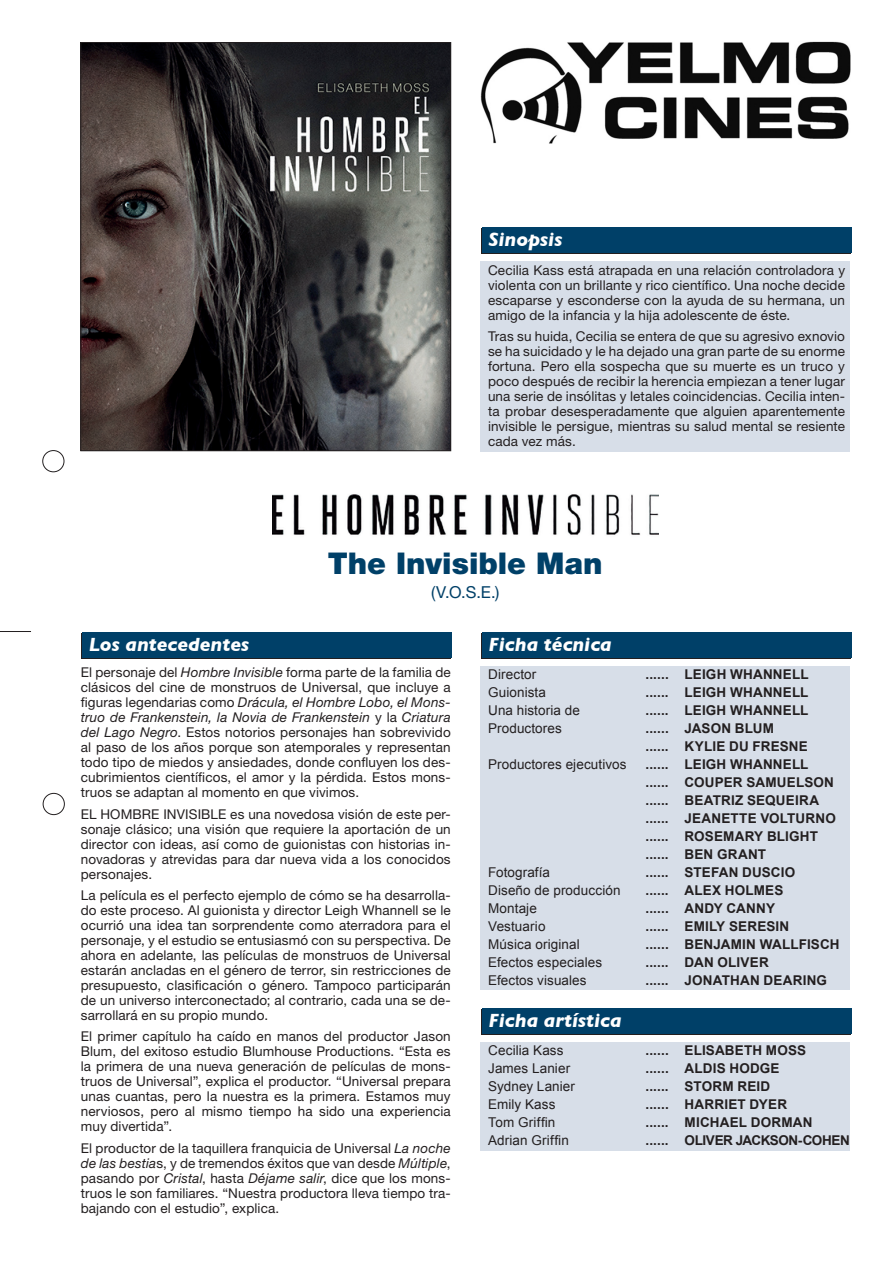
<style>
.page{position:relative;width:893px;height:1263px;background:#fff}
.page>*{position:absolute;margin:0;border:0;box-sizing:border-box;transform-origin:0 0}
.t1{font:900 30px "Helvetica Neue";color:#004068}
.t2{font:italic 700 19.5px "Gill Sans";color:#fff}
.t3{font:16.5px "Helvetica Neue";color:#004068}
.t4{font:13.5px/15px "Helvetica Neue";letter-spacing:.01em;color:#231f20;text-align:justify}
.t5{font:700 13.5px "Arial";letter-spacing:.015em;color:#231f20}
.t6{font:13.5px "Arial";letter-spacing:.01em;color:#231f20}
.t7{font:700 13.5px "Arial";letter-spacing:-.03em;color:#231f20}
.s1{font-style:italic}
</style>
<div class="page">
<img style="left:82px;top:44px;width:367px;height:405px">
<div style="left:80px;top:42px;width:371px;height:409px;border:1px solid #231f20"></div>
<div style="left:480px;top:229px;width:370px;height:25px;background:#231f20"></div>
<div style="left:81px;top:634px;width:370px;height:25px;background:#231f20"></div>
<div style="left:482px;top:228px;width:369px;height:25px;background:#004068"></div>
<div style="left:82px;top:632px;width:370px;height:26px;background:#004068"></div>
<div style="left:480px;top:261px;width:370px;height:190px;background:#d7dee8"></div>
<hr style="left:0;top:631px;width:31px;height:1px;background:#231f20">
<div style="left:43px;top:450px;width:21px;height:22px;border:1px solid #231f20;border-radius:50%"></div>
<div style="left:43px;top:793px;width:22px;height:22px;border:1px solid #231f20;border-radius:50%"></div>
<img style="left:480px;top:41px;width:370px;height:102px">
<div style="left:481px;top:634px;width:369px;height:25px;background:#231f20"></div>
<svg style="left:481px;top:1009px;width:369px;height:25px"></svg>
<div style="left:482px;top:632px;width:369px;height:26px;background:#004068"></div>
<div style="left:482px;top:1008px;width:369px;height:25px;background:#004068"></div>
<div style="left:480px;top:666px;width:370px;height:324px;background:#d7dee8"></div>
<div style="left:480px;top:1042px;width:370px;height:108px;background:#d7dee8"></div>
<img style="left:272px;top:494px;width:386px;height:41px">
<p class="t2" style="left:489px;top:228px;width:75px">Sinopsis</p>
<p class="t4" style="left:488px;top:262px;width:359px">Cecilia Kass está atrapada en una relación controladora y violenta con un brillante y rico científico. Una noche decide escaparse y esconderse con la ayuda de su hermana, un amigo de la infancia y la hija adolescente de éste.</p>
<p class="t4" style="left:488px;top:329px;width:359px">Tras su huida, Cecilia se entera de que su agresivo exnovio se ha suicidado y le ha dejado una gran parte de su enorme fortuna. Pero ella sospecha que su muerte es un truco y poco después de recibir la herencia empiezan a tener lugar una serie de insólitas y letales coincidencias. Cecilia inten&shy;ta probar desesperadamente que alguien aparentemente invisible le persigue, mientras su salud mental se resiente cada vez más.</p>
<p class="t2" style="left:89px;top:633px;width:162px">Los antecedentes</p>
<p class="t1" style="left:328px;top:545px;width:276px">The Invisible Man</p>
<p class="t3" style="left:431px;top:582px;width:70px">(V.O.S.E.)</p>
<p class="t2" style="left:489px;top:633px;width:125px">Ficha técnica</p>
<p class="t4" style="left:81px;top:665px;width:371px">El personaje del <span class="s1">Hombre Invisible</span> forma parte de la familia de clásicos del cine de monstruos de Universal, que incluye a figuras legendarias como <span class="s1">Drácula, el Hombre Lobo, el Mons&shy;truo de Frankenstein, la Novia de Frankenstein</span> y la <span class="s1">Criatura del Lago Negro</span>. Estos notorios personajes han sobrevivido al paso de los años porque son atemporales y representan todo tipo de miedos y ansiedades, donde confluyen los des&shy;cubrimientos científicos, el amor y la pérdida. Estos mons&shy;truos se adaptan al momento en que vivimos.</p>
<p class="t4" style="left:81px;top:806px;width:371px">EL HOMBRE INVISIBLE es una novedosa visión de este per&shy;sonaje clásico; una visión que requiere la aportación de un director con ideas, así como de guionistas con historias in&shy;novadoras y atrevidas para dar nueva vida a los conocidos personajes.</p>
<p class="t4" style="left:81px;top:887px;width:371px">La película es el perfecto ejemplo de cómo se ha desarrolla&shy;do este proceso. Al guionista y director Leigh Whannell se le ocurrió una idea tan sorprendente como aterradora para el personaje, y el estudio se entusiasmó con su perspectiva. De ahora en adelante, las películas de monstruos de Universal estarán ancladas en el género de terror, sin restricciones de presupuesto, clasificación o género. Tampoco participarán de un universo interconectado; al contrario, cada una se de&shy;sarrollará en su propio mundo.</p>
<p class="t4" style="left:81px;top:1029px;width:371px">El primer capítulo ha caído en manos del productor Jason Blum, del exitoso estudio Blumhouse Productions. “Esta es la primera de una nueva generación de películas de mons&shy;truos de Universal”, explica el productor. “Universal prepara unas cuantas, pero la nuestra es la primera. Estamos muy nerviosos, pero al mismo tiempo ha sido una experiencia muy divertida”.</p>
<p class="t4" style="left:81px;top:1140px;width:371px">El productor de la taquillera franquicia de Universal <span class="s1">La noche de las bestia</span>s, y de tremendos éxitos que van desde <span class="s1">Múltiple</span>, pasando por <span class="s1">Cristal</span>, hasta <span class="s1">Déjame salir</span>, dice que los mons&shy;truos le son familiares. “Nuestra productora lleva tiempo tra&shy;bajando con el estudio”, explica.</p>
<p class="t6" style="left:488px;top:667px;width:50px">Director</p>
<p class="t5" style="left:645px;top:667px;width:165px">...... LEIGH WHANNELL</p>
<p class="t6" style="left:488px;top:685px;width:59px">Guionista</p>
<p class="t5" style="left:645px;top:685px;width:165px">...... LEIGH WHANNELL</p>
<p class="t6" style="left:488px;top:703px;width:93px">Una historia de</p>
<p class="t5" style="left:645px;top:703px;width:165px">...... LEIGH WHANNELL</p>
<p class="t6" style="left:488px;top:721px;width:75px">Productores</p>
<p class="t5" style="left:645px;top:721px;width:130px">...... JASON BLUM</p>
<p class="t5" style="left:645px;top:739px;width:164px">...... KYLIE DU FRESNE</p>
<p class="t6" style="left:488px;top:757px;width:140px">Productores ejecutivos</p>
<p class="t5" style="left:645px;top:757px;width:165px">...... LEIGH WHANNELL</p>
<p class="t5" style="left:645px;top:775px;width:190px">...... COUPER SAMUELSON</p>
<p class="t5" style="left:645px;top:793px;width:175px">...... BEATRIZ SEQUEIRA</p>
<p class="t5" style="left:645px;top:811px;width:192px">...... JEANETTE VOLTURNO</p>
<p class="t5" style="left:645px;top:829px;width:174px">...... ROSEMARY BLIGHT</p>
<p class="t5" style="left:645px;top:847px;width:122px">...... BEN GRANT</p>
<p class="t6" style="left:488px;top:865px;width:63px">Fotografía</p>
<p class="t5" style="left:645px;top:865px;width:151px">...... STEFAN DUSCIO</p>
<p class="t6" style="left:488px;top:883px;width:134px">Diseño de producción</p>
<p class="t5" style="left:645px;top:883px;width:139px">...... ALEX HOLMES</p>
<p class="t6" style="left:488px;top:901px;width:50px">Montaje</p>
<p class="t5" style="left:645px;top:901px;width:131px">...... ANDY CANNY</p>
<p class="t6" style="left:488px;top:919px;width:59px">Vestuario</p>
<p class="t5" style="left:645px;top:919px;width:145px">...... EMILY SERESIN</p>
<p class="t6" style="left:488px;top:937px;width:93px">Música original</p>
<p class="t5" style="left:645px;top:937px;width:196px">...... BENJAMIN WALLFISCH</p>
<p class="t6" style="left:488px;top:955px;width:115px">Efectos especiales</p>
<p class="t5" style="left:645px;top:955px;width:125px">...... DAN OLIVER</p>
<p class="t6" style="left:488px;top:973px;width:100px">Efectos visuales</p>
<p class="t5" style="left:645px;top:973px;width:183px">...... JONATHAN DEARING</p>
<p class="t2" style="left:489px;top:1009px;width:135px">Ficha artística</p>
<p class="t6" style="left:488px;top:1042px;width:77px">Cecilia Kass</p>
<p class="t5" style="left:645px;top:1042px;width:162px">...... ELISABETH MOSS</p>
<p class="t6" style="left:488px;top:1060px;width:84px">James Lanier</p>
<p class="t5" style="left:645px;top:1060px;width:136px">...... ALDIS HODGE</p>
<p class="t6" style="left:488px;top:1078px;width:88px">Sydney Lanier</p>
<p class="t5" style="left:645px;top:1078px;width:126px">...... STORM REID</p>
<p class="t6" style="left:488px;top:1096px;width:69px">Emily Kass</p>
<p class="t5" style="left:645px;top:1096px;width:143px">...... HARRIET DYER</p>
<p class="t6" style="left:488px;top:1114px;width:69px">Tom Griffin</p>
<p class="t5" style="left:645px;top:1114px;width:169px">...... MICHAEL DORMAN</p>
<p class="t6" style="left:488px;top:1132px;width:82px">Adrian Griffin</p>
<p class="t7" style="left:645px;top:1132px;width:206px">...... OLIVER JACKSON-COHEN</p>
</div>
